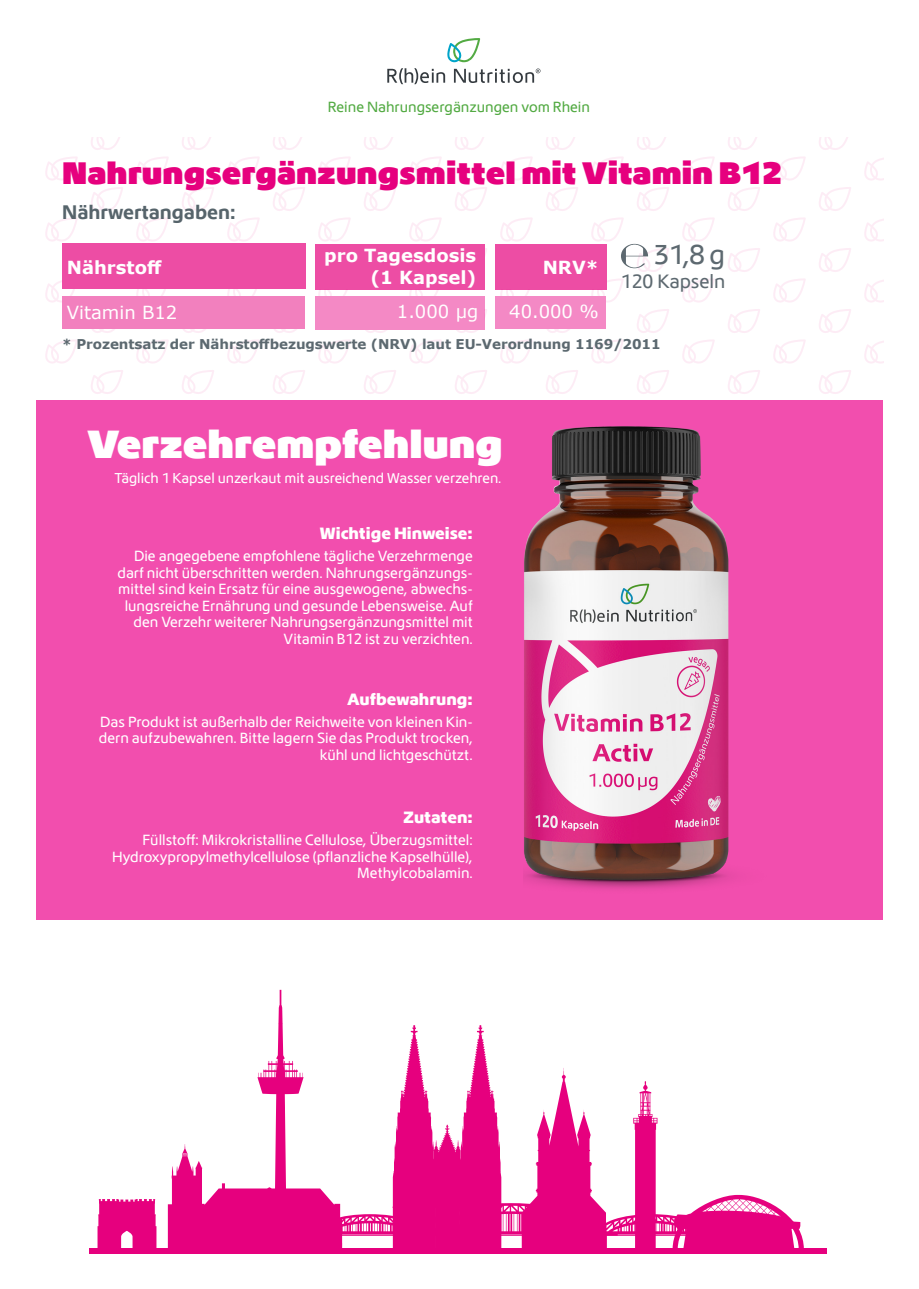
<style>
.page{position:relative;width:919px;height:1289px;background:#fff}
.page>*{position:absolute;margin:0;border:0;box-sizing:border-box;transform-origin:0 0}
.t1{font:900 36px "Lotus Eden";color:#fff}
.t2{font:900 28.5px "Lotus Eden";color:#e6007e}
.t3{font:25.05px "Lotus Eden";color:#5d6970}
.t4{font:700 18px/21.6px "Verdana";color:#fff;text-align:right}
.t5{font:18px "Verdana";color:#fff}
.t6{font:700 18px "Lotus Eden";color:#56646b}
.t7{font:17.7px "Lotus Eden";color:#5d6970}
.t8{font:800 15px "Lotus Eden";color:#fff}
.t9{font:13.5px/16.5px "Lotus Eden";color:#fff;text-align:right}
.t10{font:700 13.5px "Verdana";letter-spacing:-.005em;color:#5c6970}
.t11{font:13.5px "Lotus Eden";color:#53aa43}
.t12{font:13.2px "Lotus Eden";color:#fff}
.s1{font-size:24.9px}
</style>
<div class="page">
<svg style="left:45px;top:137px;width:838px;height:264px"></svg>
<svg style="left:387px;top:68px;width:58px;height:16px"></svg>
<svg style="left:454px;top:69px;width:86px;height:14px"></svg>
<svg style="left:447px;top:38px;width:33px;height:24px"></svg>
<div style="left:36px;top:400px;width:846px;height:519px;background:#f24eae"></div>
<img style="left:524px;top:426px;width:205px;height:463px">
<svg style="left:168px;top:989px;width:635px;height:258px"></svg>
<svg style="left:97px;top:1199px;width:59px;height:48px;background:#e81a8b"></svg>
<div style="left:89px;top:1247px;width:737px;height:6px;background:#e6007e"></div>
<svg style="left:621px;top:244px;width:27px;height:24px"></svg>
<div style="left:63px;top:296px;width:242px;height:33px;background:#f280be"></div>
<div style="left:315px;top:296px;width:169px;height:33px;background:#f489c5"></div>
<div style="left:495px;top:296px;width:111px;height:33px;background:#f489c5"></div>
<div style="left:62px;top:244px;width:243px;height:45px;background:#ed4da4"></div>
<div style="left:315px;top:244px;width:170px;height:45px;background:#ed4da4"></div>
<div style="left:495px;top:244px;width:111px;height:45px;background:#ed4da4"></div>
<p class="t11" style="left:328px;top:98px;width:263px">Reine Nahrungsergänzungen vom Rhein</p>
<h2 class="t2" style="left:62px;top:152px;width:721px">Nahrungsergänzungsmittel mit Vitamin B12</h2>
<h3 class="t6" style="left:62px;top:200px;width:175px">Nährwertangaben:</h3>
<h3 class="t4" style="left:67px;top:256px;width:97px">Nährstoff</h3>
<h3 class="t4" style="left:324px;top:244px;width:154px">pro Tagesdosis (1 Kapsel)</h3>
<h3 class="t4" style="left:542px;top:256px;width:57px">NRV*</h3>
<h3 class="t5" style="left:67px;top:300px;width:112px">Vitamin B12</h3>
<h3 class="t5" style="left:397px;top:299px;width:83px">1.000 µg</h3>
<h3 class="t5" style="left:509px;top:299px;width:91px">40.000 %</h3>
<h3 class="t3" style="left:654px;top:238px;width:73px">31,8 <span class="s1">g</span></h3>
<h3 class="t7" style="left:621px;top:269px;width:106px">120 Kapseln</h3>
<p class="t10" style="left:62px;top:335px;width:600px">* Prozentsatz der Nährstoffbezugswerte (NRV) laut EU-Verordnung 1169/2011</p>
<h1 class="t1" style="left:87px;top:417px;width:416px">Verzehrempfehlung</h1>
<p class="t12" style="left:114px;top:470px;width:388px">Täglich 1 Kapsel unzerkaut mit ausreichend Wasser verzehren.</p>
<p class="t8" style="left:320px;top:523px;width:154px">Wichtige Hinweise:</p>
<p class="t9" style="left:117px;top:547px;width:357px">Die angegebene empfohlene tägliche Verzehrmenge darf nicht überschritten werden. Nahrungsergänzungs&shy;mittel sind kein Ersatz für eine ausgewogene, abwechs&shy;lungsreiche Ernährung und gesunde Lebensweise. Auf den Verzehr weiterer Nahrungsergänzungsmittel mit Vitamin B12 ist zu verzichten.</p>
<p class="t8" style="left:347px;top:688px;width:127px">Aufbewahrung:</p>
<p class="t9" style="left:99px;top:712px;width:375px">Das Produkt ist außerhalb der Reichweite von kleinen Kin&shy;dern aufzubewahren. Bitte lagern Sie das Produkt trocken, kühl und lichtgeschützt.</p>
<p class="t8" style="left:403px;top:806px;width:71px">Zutaten:</p>
<p class="t9" style="left:112px;top:831px;width:362px">Füllstoff: Mikrokristalline Cellulose, Überzugsmittel:<br>Hydroxypropylmethylcellulose (pflanzliche Kapselhülle),<br>Methylcobalamin.</p>
</div>
